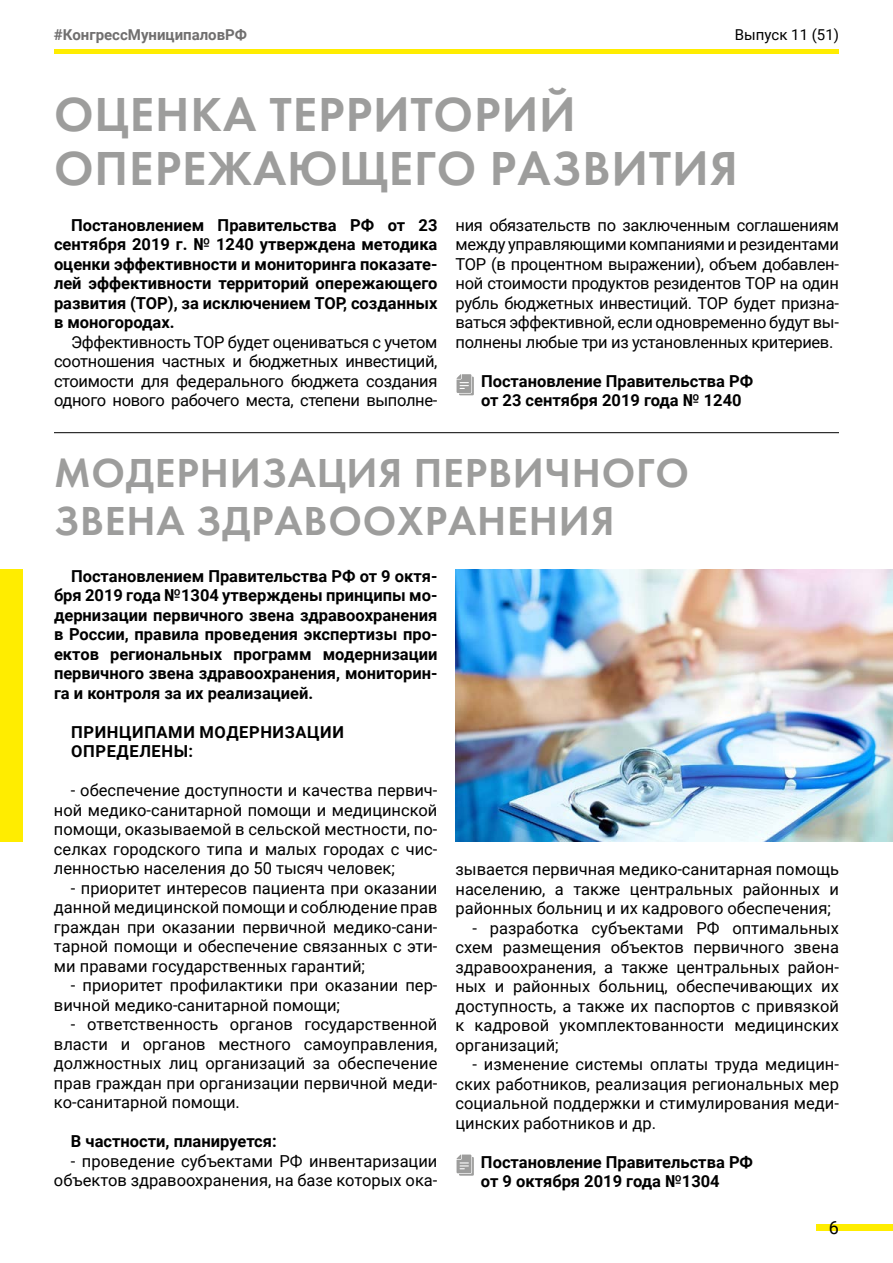
<style>
.page{position:relative;width:893px;height:1263px;background:#fff}
.page>*{position:absolute;margin:0;border:0;box-sizing:border-box;transform-origin:0 0}
.t1{font:49.5px/54px "Futura Demi C";letter-spacing:.02em;color:#9d9d9c}
.t2{font:42px/48px "Futura Demi C";letter-spacing:.02em;color:#9d9d9c}
.t3{font:18px "Roboto";color:#000}
.t4{font:16.5px/19.5px "Roboto";color:#000;text-align:justify}
.t5{font:700 16.5px/19.5px "Roboto";color:#000;text-align:justify}
.t6{font:700 16.5px/19.5px "Roboto";letter-spacing:.035em;color:#000}
.t7{font:700 15px "Roboto";color:#706f6f}
.t8{font:15px "Roboto";color:#000}
</style>
<div class="page">
<div style="left:816px;top:1224px;width:77px;height:7px;background:#ffed00"></div>
<hr style="left:54px;top:50px;width:785px;height:4px;background:#ffed00">
<div style="left:0;top:569px;width:23px;height:272px;background:#ffed00"></div>
<img style="left:455px;top:569px;width:438px;height:272px">
<hr style="left:54px;top:432px;width:785px;height:1px;background:#000">
<svg style="left:456px;top:374px;width:18px;height:21px"></svg>
<svg style="left:456px;top:1154px;width:18px;height:22px"></svg>
<p class="t7" style="left:54px;top:24px;width:195px">#КонгрессМуниципаловРФ</p>
<p class="t8" style="left:735px;top:24px;width:106px">Выпуск 11 (51)</p>
<h1 class="t1" style="left:54px;top:87px;width:685px">ОЦЕНКА ТЕРРИТОРИЙ<br>ОПЕРЕЖАЮЩЕГО РАЗВИТИЯ</h1>
<p class="t5" style="left:54px;top:214px;width:385px;text-indent:17px">Постановлением Правительства РФ от 23 сентября 2019 г. № 1240 утверждена методика оценки эффективности и мониторинга показате&shy;лей эффективности территорий опережающего развития (ТОР), за исключением ТОР, созданных в моногородах.</p>
<p class="t4" style="left:54px;top:331px;width:385px;text-indent:17px">Эффективность ТОР будет оцениваться с учетом соотношения частных и бюджетных инвестиций, стоимости для федерального бюджета создания одного нового рабочего места, степени выполне-</p>
<p class="t4" style="left:455px;top:214px;width:385px">ния обязательств по заключенным соглашениям между управляющими компаниями и резидентами ТОР (в процентном выражении), объем добавлен&shy;ной стоимости продуктов резидентов ТОР на один рубль бюджетных инвестиций. ТОР будет призна&shy;ваться эффективной, если одновременно будут вы&shy;полнены любые три из установленных критериев.</p>
<p class="t5" style="left:481px;top:370px;width:274px">Постановление Правительства РФ от 23 сентября 2019 года № 1240</p>
<h2 class="t2" style="left:54px;top:448px;width:636px">МОДЕРНИЗАЦИЯ ПЕРВИЧНОГО<br>ЗВЕНА ЗДРАВООХРАНЕНИЯ</h2>
<p class="t5" style="left:54px;top:565px;width:385px;text-indent:17px">Постановлением Правительства РФ от 9 октя&shy;бря 2019 года №1304 утверждены принципы мо&shy;дернизации первичного звена здравоохранения в России, правила проведения экспертизы про&shy;ектов региональных программ модернизации первичного звена здравоохранения, мониторин&shy;га и контроля за их реализацией.</p>
<p class="t6" style="left:71px;top:721px;width:274px">ПРИНЦИПАМИ МОДЕРНИЗАЦИИ<br>ОПРЕДЕЛЕНЫ:</p>
<p class="t4" style="left:54px;top:780px;width:385px;text-indent:17px">- обеспечение доступности и качества первич&shy;ной медико-санитарной помощи и медицинской помощи, оказываемой в сельской местности, по&shy;селках городского типа и малых городах с чис&shy;ленностью населения до 50 тысяч человек;</p>
<p class="t4" style="left:54px;top:877px;width:385px;text-indent:17px">- приоритет интересов пациента при оказании данной медицинской помощи и соблюдение прав граждан при оказании первичной медико-сани&shy;тарной помощи и обеспечение связанных с эти&shy;ми правами государственных гарантий;</p>
<p class="t4" style="left:54px;top:975px;width:385px;text-indent:17px">- приоритет профилактики при оказании пер&shy;вичной медико-санитарной помощи;</p>
<p class="t4" style="left:54px;top:1014px;width:385px;text-indent:17px">- ответственность органов государственной власти и органов местного самоуправления, должностных лиц организаций за обеспечение прав граждан при организации первичной меди&shy;ко-санитарной помощи.</p>
<p class="t5" style="left:71px;top:1131px;width:207px">В частности, планируется:</p>
<p class="t4" style="left:54px;top:1150px;width:385px;text-align:right">- проведение субъектами РФ инвентаризации объектов здравоохранения, на базе которых ока-</p>
<p class="t4" style="left:455px;top:859px;width:385px">зывается первичная медико-санитарная помощь населению, а также центральных районных и районных больниц и их кадрового обеспечения;</p>
<p class="t4" style="left:455px;top:917px;width:385px;text-indent:17px">- разработка субъектами РФ оптимальных схем размещения объектов первичного звена здравоохранения, а также центральных район&shy;ных и районных больниц, обеспечивающих их доступность, а также их паспортов с привязкой к кадровой укомплектованности медицинских организаций;</p>
<p class="t4" style="left:455px;top:1054px;width:385px;text-indent:17px">- изменение системы оплаты труда медицин&shy;ских работников, реализация региональных мер социальной поддержки и стимулирования меди&shy;цинских работников и др.</p>
<p class="t5" style="left:481px;top:1151px;width:274px">Постановление Правительства РФ от 9 октября 2019 года №1304</p>
<p class="t3" style="left:829px;top:1215px;width:12px">6</p>
</div>
